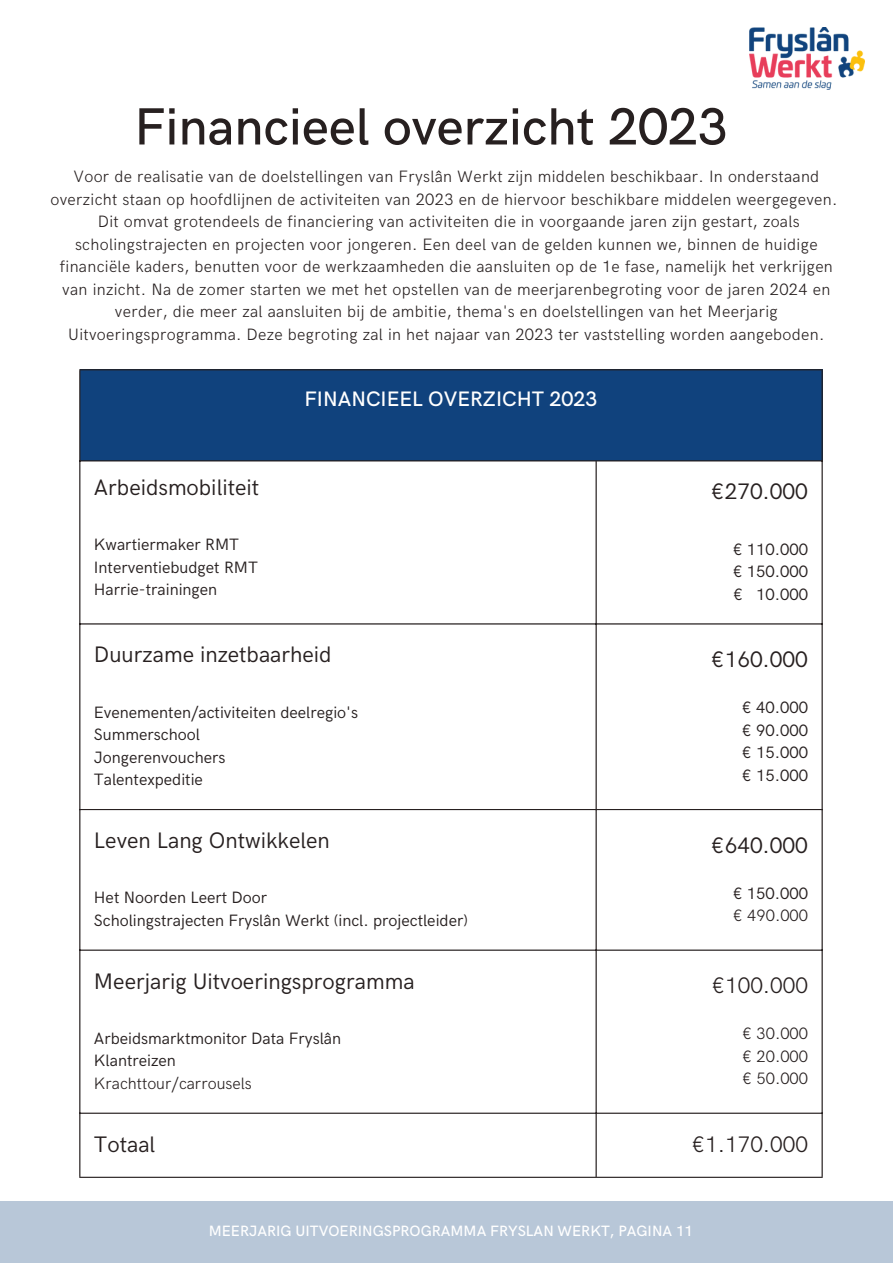
<style>
.page{position:relative;width:893px;height:1264px;background:#fff}
.page>*{position:absolute;margin:0;border:0;box-sizing:border-box;transform-origin:0 0}
.t1{font:500 52.5px "HK Grotesk";color:#272020}
.t2{font:22.5px "HK Grotesk";color:#272020}
.t3{font:300 22.5px "HK Grotesk";color:#272020}
.t4{font:500 21px "HK Grotesk";color:#fff}
.t5{font:300 16.5px/22.5px "HK Grotesk";letter-spacing:.02em;color:#272020;text-align:center}
.t6{font:16.5px "HK Grotesk";color:#272020}
.t7{font:300 16.5px "HK Grotesk";color:#272020}
.t8{font:500 15px "HK Grotesk";color:#fff}
</style>
<div class="page">
<div style="left:80px;top:369px;width:742px;height:92px;background:#10427d"></div>
<hr style="left:79px;top:370px;width:1px;height:806px;background:#272020">
<hr style="left:595px;top:461px;width:1px;height:715px;background:#272020">
<hr style="left:821px;top:370px;width:1px;height:806px;background:#272020">
<hr style="left:79px;top:369px;width:743px;height:1px;background:#272020">
<hr style="left:79px;top:460px;width:743px;height:1px;background:#272020">
<hr style="left:79px;top:623px;width:743px;height:1px;background:#272020">
<hr style="left:79px;top:809px;width:743px;height:1px;background:#272020">
<hr style="left:79px;top:949px;width:743px;height:1px;background:#272020">
<hr style="left:79px;top:1112px;width:743px;height:1px;background:#272020">
<hr style="left:79px;top:1176px;width:743px;height:1px;background:#272020">
<img style="left:750px;top:28px;width:114px;height:62px">
<div style="left:0;top:1201px;width:892px;height:61px;background:#b8c7d8"></div>
<p class="t1" style="left:134px;top:97px;width:595px">Financieel overzicht 2023</p>
<p class="t5" style="left:50px;top:166px;width:788px">Voor de realisatie van de doelstellingen van Fryslân Werkt zijn middelen beschikbaar. In onderstaand overzicht staan op hoofdlijnen de activiteiten van 2023 en de hiervoor beschikbare middelen weergegeven.<br>Dit omvat grotendeels de financiering van activiteiten die in voorgaande jaren zijn gestart, zoals scholingstrajecten en projecten voor jongeren. Een deel van de gelden kunnen we, binnen de huidige financiële kaders, benutten voor de werkzaamheden die aansluiten op de 1e fase, namelijk het verkrijgen van inzicht. Na de zomer starten we met het opstellen van de meerjarenbegroting voor de jaren 2024 en verder, die meer zal aansluiten bij de ambitie, thema's en doelstellingen van het Meerjarig Uitvoeringsprogramma. Deze begroting zal in het najaar van 2023 ter vaststelling worden aangeboden.</p>
<p class="t2" style="left:94px;top:475px;width:167px">Arbeidsmobiliteit</p>
<p class="t6" style="left:94px;top:535px;width:147px">Kwartiermaker RMT</p>
<p class="t6" style="left:94px;top:558px;width:165px">Interventiebudget RMT</p>
<p class="t6" style="left:94px;top:580px;width:125px">Harrie-trainingen</p>
<p class="t4" style="left:304px;top:387px;width:294px">FINANCIEEL OVERZICHT 2023</p>
<p class="t2" style="left:94px;top:642px;width:239px">Duurzame inzetbaarheid</p>
<p class="t6" style="left:94px;top:702px;width:266px">Evenementen/activiteiten deelregio's</p>
<p class="t6" style="left:94px;top:725px;width:108px">Summerschool</p>
<p class="t6" style="left:94px;top:747px;width:133px">Jongerenvouchers</p>
<p class="t6" style="left:94px;top:770px;width:110px">Talentexpeditie</p>
<p class="t2" style="left:94px;top:827px;width:237px">Leven Lang Ontwikkelen</p>
<p class="t6" style="left:94px;top:888px;width:175px">Het Noorden Leert Door</p>
<p class="t6" style="left:94px;top:910px;width:375px">Scholingstrajecten Fryslân Werkt (incl. projectleider)</p>
<p class="t2" style="left:94px;top:968px;width:322px">Meerjarig Uitvoeringsprogramma</p>
<p class="t6" style="left:94px;top:1028px;width:249px">Arbeidsmarktmonitor Data Fryslân</p>
<p class="t6" style="left:94px;top:1051px;width:84px">Klantreizen</p>
<p class="t7" style="left:94px;top:1073px;width:159px">Krachttour/carrousels</p>
<p class="t2" style="left:710px;top:479px;width:99px">€270.000</p>
<p class="t6" style="left:732px;top:539px;width:77px">€ 110.000</p>
<p class="t6" style="left:732px;top:562px;width:77px">€ 150.000</p>
<p class="t6" style="left:732px;top:584px;width:77px">€ 10.000</p>
<p class="t2" style="left:710px;top:646px;width:99px">€160.000</p>
<p class="t6" style="left:741px;top:698px;width:68px">€ 40.000</p>
<p class="t6" style="left:741px;top:720px;width:68px">€ 90.000</p>
<p class="t6" style="left:741px;top:743px;width:68px">€ 15.000</p>
<p class="t6" style="left:741px;top:765px;width:68px">€ 15.000</p>
<p class="t2" style="left:710px;top:832px;width:99px">€640.000</p>
<p class="t6" style="left:732px;top:883px;width:77px">€ 150.000</p>
<p class="t5" style="left:732px;top:904px;width:77px">€ 490.000</p>
<p class="t3" style="left:711px;top:972px;width:98px">€100.000</p>
<p class="t5" style="left:741px;top:1023px;width:68px">€ 30.000</p>
<p class="t5" style="left:741px;top:1045px;width:68px">€ 20.000</p>
<p class="t5" style="left:741px;top:1067px;width:68px">€ 50.000</p>
<p class="t2" style="left:94px;top:1131px;width:63px">Totaal</p>
<p class="t3" style="left:691px;top:1131px;width:118px">€1.170.000</p>
<p class="t8" style="left:209px;top:1222px;width:485px">MEERJARIG UITVOERINGSPROGRAMMA FRYSLAN WERKT, PAGINA 11</p>
<p class="t8" style="left:222px;top:1222px;width:477px">MEERJARIG UITVOERINGSPROGRA MA FRYSLAN WERKT, PAGINA 8</p>
</div>
